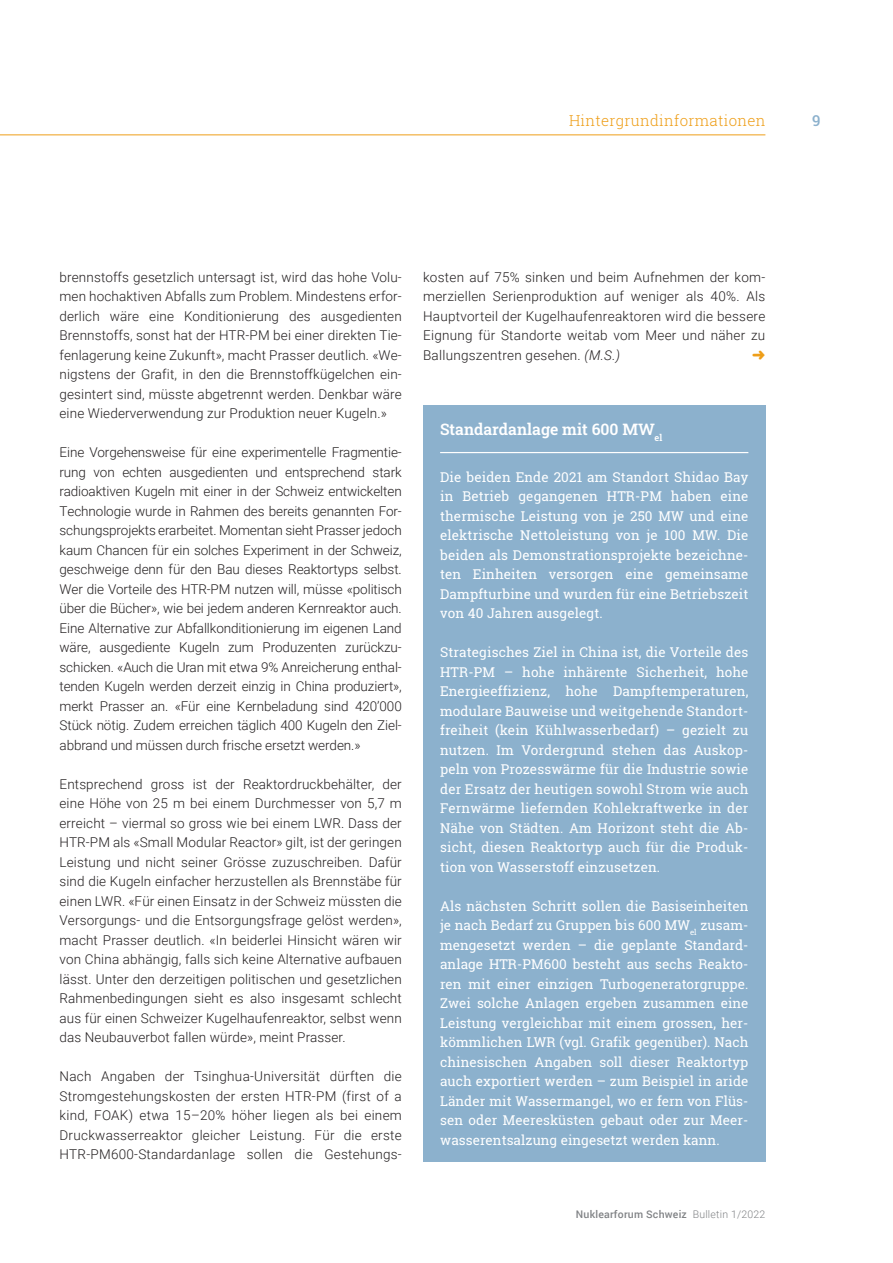
<style>
.page{position:relative;width:893px;height:1263px;background:#fff}
.page>*{position:absolute;margin:0;border:0;box-sizing:border-box;transform-origin:0 0}
.t1{font:600 15.75px "Roboto Slab";color:#fff}
.t2{font:300 15px "Roboto Slab";letter-spacing:.02em;color:#ee9e18}
.t3{font:500 15px "Roboto Slab";color:#8cb1cd}
.t4{font:300 13.5px/19.5px "Roboto";letter-spacing:.01em;color:#231f20;text-align:justify}
.t5{font:13.5px/19.5px "Roboto Slab";letter-spacing:.005em;color:#fff;text-align:justify}
.t6{font:500 10.5px "Roboto";letter-spacing:.02em;color:#808285}
.s1{font-style:italic}
.s2{font-weight:300}
</style>
<div class="page">
<div style="left:423px;top:405px;width:342px;height:757px;background:#8cb1cd"></div>
<hr style="left:440px;top:452px;width:308px;height:1px;background:#fff">
<hr style="left:0;top:135px;width:765px;height:1px;background:#ee9e18">
<p class="t2" style="left:569px;top:110px;width:198px">Hintergrundinformationen</p>
<p class="t3" style="left:812px;top:110px;width:10px">9</p>
<p class="t4" style="left:60px;top:267px;width:344px">brennstoffs gesetzlich untersagt ist, wird das hohe Volu&shy;men hochaktiven Abfalls zum Problem. Mindestens erfor&shy;derlich wäre eine Konditionierung des ausgedienten Brennstoffs, sonst hat der HTR-PM bei einer direkten Tie&shy;fenlagerung keine Zukunft», macht Prasser deutlich. «We&shy;nigstens der Grafit, in den die Brennstoffkügelchen ein&shy;gesintert sind, müsste abgetrennt werden. Denkbar wäre eine Wiederverwendung zur Produktion neuer Kugeln.»</p>
<p class="t4" style="left:60px;top:442px;width:344px">Eine Vorgehensweise für eine experimentelle Fragmentie&shy;rung von echten ausgedienten und entsprechend stark radioaktiven Kugeln mit einer in der Schweiz entwickelten Technologie wurde in Rahmen des bereits genannten For&shy;schungsprojekts erarbeitet. Momentan sieht Prasser jedoch kaum Chancen für ein solches Experiment in der Schweiz, geschweige denn für den Bau dieses Reaktortyps selbst.<br>Wer die Vorteile des HTR-PM nutzen will, müsse «politisch über die Bücher», wie bei jedem anderen Kernreaktor auch.<br>Eine Alternative zur Abfallkonditionierung im eigenen Land wäre, ausgediente Kugeln zum Produzenten zurückzu&shy;schicken. «Auch die Uran mit etwa 9% Anreicherung enthal&shy;tenden Kugeln werden derzeit einzig in China produziert», merkt Prasser an. «Für eine Kernbeladung sind 420’000<br>Stück nötig. Zudem erreichen täglich 400 Kugeln den Ziel&shy;abbrand und müssen durch frische ersetzt werden.»</p>
<p class="t4" style="left:60px;top:774px;width:344px">Entsprechend gross ist der Reaktordruckbehälter, der eine Höhe von 25 m bei einem Durchmesser von 5,7 m erreicht – viermal so gross wie bei einem LWR. Dass der HTR-PM als «Small Modular Reactor» gilt, ist der geringen Leistung und nicht seiner Grösse zuzuschreiben. Dafür sind die Kugeln einfacher herzustellen als Brennstäbe für einen LWR. «Für einen Einsatz in der Schweiz müssten die Versorgungs- und die Entsorgungsfrage gelöst werden», macht Prasser deutlich. «In beiderlei Hinsicht wären wir von China abhängig, falls sich keine Alternative aufbauen lässt. Unter den derzeitigen politischen und gesetzlichen Rahmenbedingungen sieht es also insgesamt schlecht aus für einen Schweizer Kugelhaufenreaktor, selbst wenn das Neubauverbot fallen würde», meint Prasser.</p>
<p class="t4" style="left:60px;top:1066px;width:344px">Nach Angaben der Tsinghua-Universität dürften die Stromgestehungskosten der ersten HTR-PM (first of a kind, FOAK) etwa 15–20% höher liegen als bei einem Druckwasserreaktor gleicher Leistung. Für die erste HTR-PM600-Standardanlage sollen die Gestehungs-</p>
<p class="t4" style="left:423px;top:267px;width:344px">kosten auf 75% sinken und beim Aufnehmen der kom&shy;merziellen Serienproduktion auf weniger als 40%. Als Hauptvorteil der Kugelhaufenreaktoren wird die bessere Eignung für Standorte weitab vom Meer und näher zu Ballungszentren gesehen. <span class="s1">(M.S.)</span></p>
<p class="t1" style="left:440px;top:419px;width:224px">Standardanlage mit 600 MW<sub>el</sub></p>
<p class="t5" style="left:440px;top:467px;width:310px">Die beiden Ende 2021 am Standort Shidao Bay in Betrieb gegangenen HTR-PM haben eine thermische Leistung von je 250 MW und eine elektrische Nettoleistung von je 100 MW. Die beiden als Demonstrationsprojekte bezeichne&shy;ten Einheiten versorgen eine gemeinsame Dampfturbine und wurden für eine Betriebszeit von 40 Jahren ausgelegt.</p>
<p class="t5" style="left:440px;top:642px;width:310px">Strategisches Ziel in China ist, die Vorteile des HTR-PM – hohe inhärente Sicherheit, hohe Energieeffizienz, hohe Dampftemperaturen, modulare Bauweise und weitgehende Standort&shy;freiheit (kein Kühlwasserbedarf) – gezielt zu nutzen. Im Vordergrund stehen das Auskop&shy;peln von Prozesswärme für die Industrie sowie der Ersatz der heutigen sowohl Strom wie auch Fernwärme liefernden Kohlekraftwerke in der Nähe von Städten. Am Horizont steht die Ab&shy;sicht, diesen Reaktortyp auch für die Produk&shy;tion von Wasserstoff einzusetzen.</p>
<p class="t5" style="left:440px;top:896px;width:310px;text-align:left">Als nächsten Schritt sollen die Basiseinheiten je nach Bedarf zu Gruppen bis 600 MW<sub>el</sub> zusam&shy;mengesetzt werden – die geplante Standard&shy;anlage HTR-PM600 besteht aus sechs Reakto&shy;ren mit einer einzigen Turbogeneratorgruppe.<br>Zwei solche Anlagen ergeben zusammen eine Leistung vergleichbar mit einem grossen, her&shy;kömmlichen LWR (vgl. Grafik gegenüber). Nach chinesischen Angaben soll dieser Reaktortyp auch exportiert werden – zum Beispiel in aride Länder mit Wassermangel, wo er fern von Flüs&shy;sen oder Meeresküsten gebaut oder zur Meer&shy;wasserentsalzung eingesetzt werden kann.</p>
<p class="t6" style="left:576px;top:1207px;width:191px">Nuklearforum Schweiz <span class="s2">Bulletin 1/2022</span></p>
</div>
